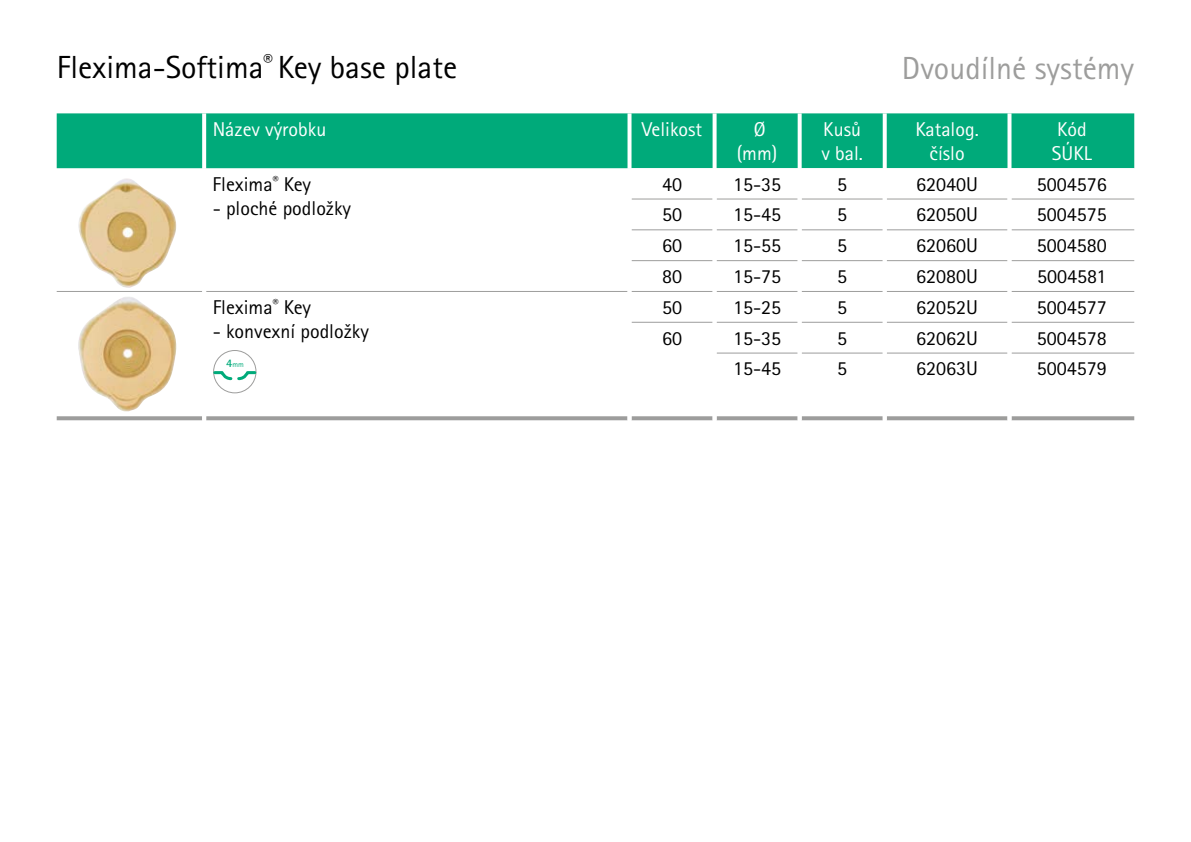
<style>
.page{position:relative;width:1191px;height:842px;background:#fff}
.page>*{position:absolute;margin:0;border:0;box-sizing:border-box;transform-origin:0 0}
.t1{font:32px "Rotis Sans Serif Pro";color:#000}
.t2{font:32px "Rotis Sans Serif Pro";color:#9d9d9c}
.t3{font:20px "Rotis Sans Serif Pro";color:#000}
.t4{font:20px/24px "Rotis Sans Serif Pro";color:#fff;text-align:center}
.t5{font:7.8px "Rotis Sans Serif Pro";color:#00aa7a}
.s1{font-weight:700;font-size:11.6px}
</style>
<div class="page">
<div style="left:57px;top:113px;width:1077px;height:55px;background:#00aa7a"></div>
<svg style="left:631px;top:168px;width:503px;height:94px"></svg>
<hr style="left:631px;top:199px;width:81px;height:1px;background:#9d9d9c">
<hr style="left:716px;top:199px;width:81px;height:1px;background:#9d9d9c">
<hr style="left:631px;top:229px;width:81px;height:1px;background:#9d9d9c">
<hr style="left:716px;top:229px;width:81px;height:1px;background:#9d9d9c">
<hr style="left:631px;top:260px;width:81px;height:1px;background:#9d9d9c">
<hr style="left:716px;top:260px;width:81px;height:1px;background:#9d9d9c">
<hr style="left:801px;top:199px;width:81px;height:1px;background:#9d9d9c">
<hr style="left:886px;top:199px;width:121px;height:1px;background:#9d9d9c">
<hr style="left:1011px;top:199px;width:123px;height:1px;background:#9d9d9c">
<hr style="left:801px;top:229px;width:81px;height:1px;background:#9d9d9c">
<hr style="left:886px;top:229px;width:121px;height:1px;background:#9d9d9c">
<hr style="left:1011px;top:229px;width:123px;height:1px;background:#9d9d9c">
<hr style="left:801px;top:260px;width:81px;height:1px;background:#9d9d9c">
<hr style="left:886px;top:260px;width:121px;height:1px;background:#9d9d9c">
<hr style="left:1011px;top:260px;width:123px;height:1px;background:#9d9d9c">
<hr style="left:57px;top:291px;width:145px;height:1px;background:#9d9d9c">
<hr style="left:206px;top:291px;width:421px;height:1px;background:#9d9d9c">
<hr style="left:886px;top:291px;width:121px;height:1px;background:#9d9d9c">
<hr style="left:1011px;top:291px;width:123px;height:1px;background:#9d9d9c">
<hr style="left:631px;top:322px;width:81px;height:1px;background:#9d9d9c">
<svg style="left:57px;top:416px;width:145px;height:4px"></svg>
<svg style="left:206px;top:416px;width:421px;height:4px;background:#a3a3a2"></svg>
<svg style="left:631px;top:416px;width:81px;height:4px"></svg>
<hr style="left:631px;top:291px;width:81px;height:1px;background:#9d9d9c">
<hr style="left:716px;top:291px;width:81px;height:1px;background:#9d9d9c">
<hr style="left:801px;top:291px;width:81px;height:1px;background:#9d9d9c">
<hr style="left:716px;top:322px;width:81px;height:1px;background:#9d9d9c">
<hr style="left:801px;top:322px;width:81px;height:1px;background:#9d9d9c">
<hr style="left:886px;top:322px;width:121px;height:1px;background:#9d9d9c">
<hr style="left:1011px;top:322px;width:123px;height:1px;background:#9d9d9c">
<hr style="left:716px;top:353px;width:81px;height:1px;background:#9d9d9c">
<hr style="left:801px;top:353px;width:81px;height:1px;background:#9d9d9c">
<hr style="left:886px;top:353px;width:121px;height:1px;background:#9d9d9c">
<hr style="left:1011px;top:353px;width:123px;height:1px;background:#9d9d9c">
<svg style="left:716px;top:416px;width:81px;height:4px"></svg>
<svg style="left:801px;top:416px;width:81px;height:4px"></svg>
<svg style="left:887px;top:416px;width:120px;height:4px"></svg>
<svg style="left:1011px;top:416px;width:123px;height:4px"></svg>
<svg style="left:202px;top:113px;width:4px;height:55px"></svg>
<svg style="left:627px;top:113px;width:4px;height:55px"></svg>
<svg style="left:712px;top:113px;width:4px;height:55px"></svg>
<svg style="left:797px;top:113px;width:4px;height:55px"></svg>
<svg style="left:882px;top:113px;width:4px;height:55px"></svg>
<svg style="left:1007px;top:113px;width:4px;height:55px"></svg>
<hr style="left:712px;top:168px;width:4px;height:31px;background:#fff">
<hr style="left:797px;top:168px;width:4px;height:31px;background:#fff">
<hr style="left:882px;top:168px;width:4px;height:31px;background:#fff">
<hr style="left:1007px;top:168px;width:4px;height:31px;background:#fff">
<hr style="left:712px;top:199px;width:4px;height:31px;background:#fff">
<hr style="left:797px;top:199px;width:4px;height:31px;background:#fff">
<hr style="left:882px;top:199px;width:4px;height:31px;background:#fff">
<hr style="left:1007px;top:199px;width:4px;height:31px;background:#fff">
<hr style="left:712px;top:230px;width:4px;height:31px;background:#fff">
<hr style="left:797px;top:230px;width:4px;height:31px;background:#fff">
<hr style="left:882px;top:230px;width:4px;height:31px;background:#fff">
<hr style="left:1007px;top:230px;width:4px;height:31px;background:#fff">
<hr style="left:712px;top:261px;width:4px;height:30px;background:#fff">
<hr style="left:797px;top:261px;width:4px;height:30px;background:#fff">
<hr style="left:882px;top:261px;width:4px;height:30px;background:#fff">
<hr style="left:1007px;top:261px;width:4px;height:30px;background:#fff">
<img style="left:78px;top:178px;width:99px;height:110px">
<img style="left:78px;top:297px;width:98px;height:114px">
<div style="left:213px;top:350px;width:43px;height:43px;border:1px solid #9d9d9c;border-radius:50%"></div>
<svg style="left:213px;top:370px;width:44px;height:12px"></svg>
<h1 class="t1" style="left:57px;top:48px;width:402px">Flexima-Softima<sup>®</sup> Key base plate</h1>
<h1 class="t2" style="left:902px;top:49px;width:234px">Dvoudílné systémy</h1>
<p class="t4" style="left:213px;top:117px;width:115px">Název výrobku</p>
<p class="t4" style="left:642px;top:117px;width:62px">Velikost</p>
<p class="t4" style="left:736px;top:117px;width:42px">Ø (mm)</p>
<p class="t4" style="left:821px;top:117px;width:43px;text-align:left">Kusů v bal.</p>
<p class="t4" style="left:915px;top:117px;width:65px">Katalog. číslo</p>
<p class="t4" style="left:1051px;top:117px;width:41px;text-align:left">Kód<br>SÚKL</p>
<p class="t3" style="left:213px;top:172px;width:100px">Flexima<sup>®</sup> Key</p>
<p class="t3" style="left:213px;top:196px;width:140px">- ploché podložky</p>
<p class="t3" style="left:662px;top:172px;width:21px">40</p>
<p class="t3" style="left:733px;top:172px;width:50px">15-35</p>
<p class="t3" style="left:837px;top:172px;width:11px">5</p>
<p class="t3" style="left:916px;top:172px;width:63px">62040U</p>
<p class="t3" style="left:1037px;top:172px;width:71px">5004576</p>
<p class="t3" style="left:662px;top:203px;width:21px">50</p>
<p class="t3" style="left:733px;top:203px;width:50px">15-45</p>
<p class="t3" style="left:837px;top:203px;width:11px">5</p>
<p class="t3" style="left:916px;top:203px;width:63px">62050U</p>
<p class="t3" style="left:1037px;top:203px;width:71px">5004575</p>
<p class="t3" style="left:662px;top:234px;width:21px">60</p>
<p class="t3" style="left:733px;top:234px;width:50px">15-55</p>
<p class="t3" style="left:837px;top:234px;width:11px">5</p>
<p class="t3" style="left:916px;top:234px;width:63px">62060U</p>
<p class="t3" style="left:1037px;top:234px;width:71px">5004580</p>
<p class="t3" style="left:662px;top:264px;width:21px">80</p>
<p class="t3" style="left:733px;top:264px;width:50px">15-75</p>
<p class="t3" style="left:837px;top:264px;width:11px">5</p>
<p class="t3" style="left:916px;top:264px;width:63px">62080U</p>
<p class="t3" style="left:1037px;top:264px;width:71px">5004581</p>
<p class="t3" style="left:213px;top:295px;width:100px">Flexima<sup>®</sup> Key</p>
<p class="t3" style="left:213px;top:319px;width:158px">- konvexní podložky</p>
<p class="t5" style="left:226px;top:360px;width:19px"><span class="s1">4</span>mm</p>
<p class="t3" style="left:662px;top:295px;width:21px">50</p>
<p class="t3" style="left:733px;top:295px;width:50px">15-25</p>
<p class="t3" style="left:837px;top:295px;width:11px">5</p>
<p class="t3" style="left:916px;top:295px;width:63px">62052U</p>
<p class="t3" style="left:1037px;top:295px;width:71px">5004577</p>
<p class="t3" style="left:662px;top:326px;width:21px">60</p>
<p class="t3" style="left:733px;top:326px;width:50px">15-35</p>
<p class="t3" style="left:837px;top:326px;width:11px">5</p>
<p class="t3" style="left:916px;top:326px;width:63px">62062U</p>
<p class="t3" style="left:1037px;top:326px;width:71px">5004578</p>
<p class="t3" style="left:733px;top:357px;width:50px">15-45</p>
<p class="t3" style="left:837px;top:357px;width:11px">5</p>
<p class="t3" style="left:916px;top:357px;width:63px">62063U</p>
<p class="t3" style="left:1037px;top:357px;width:71px">5004579</p>
</div>
